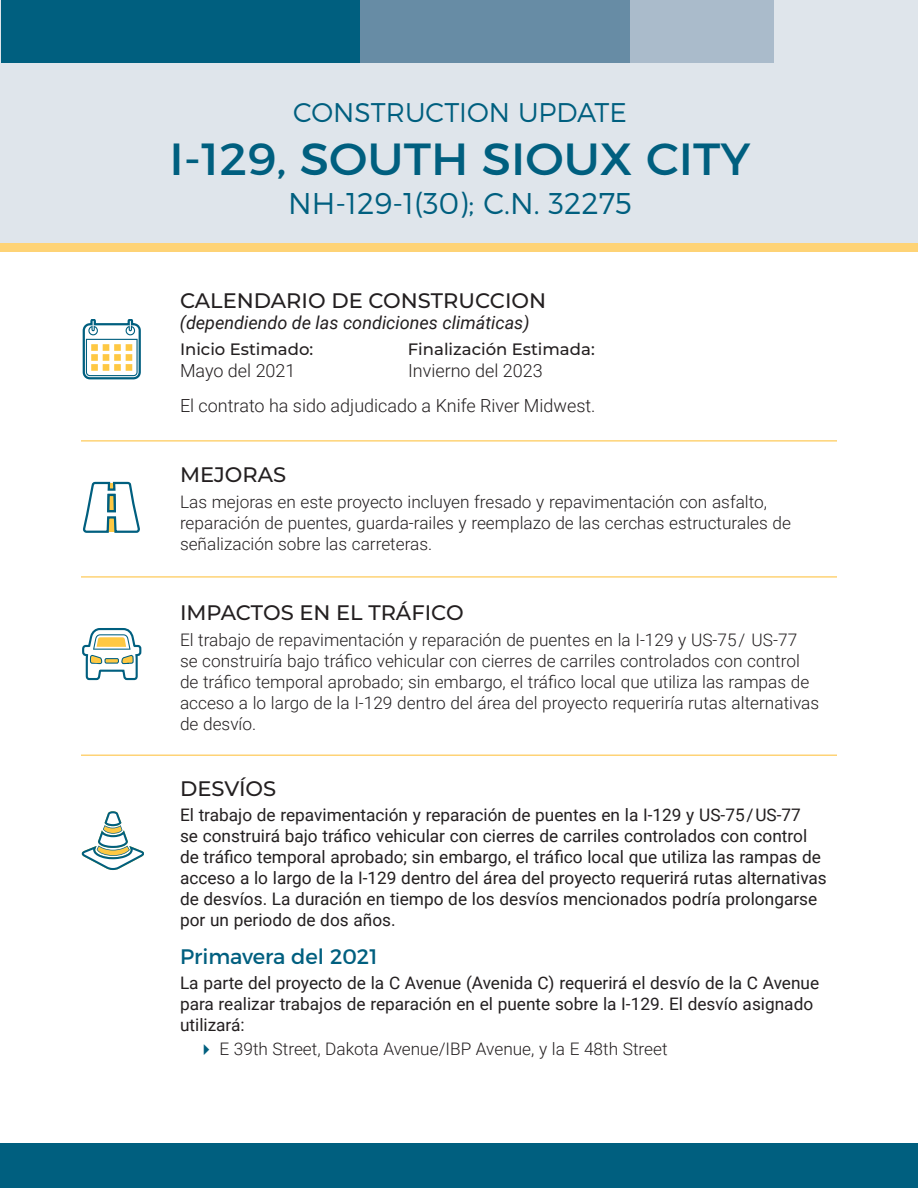
<style>
.page{position:relative;width:918px;height:1188px;background:#fff}
.page>*{position:absolute;margin:0;border:0;box-sizing:border-box;transform-origin:0 0}
.t1{font:45px "Montserrat";color:#005f7f;scale:1.05 1}
.t2{font:300 30px "Montserrat";color:#005f7f}
.t3{font:300 27px "Montserrat";color:#005f7f}
.t4{font:500 21px "Montserrat";color:#231f20}
.t5{font:21px "Montserrat";color:#005f7f}
.t6{font:300 18px/34.5px "Roboto";color:#231f20}
.t7{font:italic 18px "Roboto";color:#231f20}
.t8{font:17.25px/21px "Roboto";color:#231f20}
.t9{font:300 17.25px/21px "Roboto";color:#231f20}
.t10{font:500 16.5px "Montserrat";color:#231f20}
.s1{color:#005f7f}
</style>
<div class="page">
<div style="left:1px;top:0;width:917px;height:246px;background:#dfe5eb"></div>
<div style="left:1px;top:0;width:360px;height:63px;background:#005f7f"></div>
<div style="left:360px;top:0;width:270px;height:63px;background:#678ca5"></div>
<div style="left:630px;top:0;width:144px;height:63px;background:#aabbcb"></div>
<div style="left:0;top:1143px;width:918px;height:45px;background:#005f7f"></div>
<div style="left:0;top:243px;width:918px;height:9px;background:#fed376"></div>
<hr style="left:81px;top:440px;width:756px;height:2px;background:#fed376">
<hr style="left:81px;top:576px;width:756px;height:2px;background:#fed376">
<hr style="left:81px;top:754px;width:756px;height:2px;background:#fed376">
<svg style="left:82px;top:320px;width:59px;height:60px"></svg>
<svg style="left:83px;top:481px;width:57px;height:52px"></svg>
<svg style="left:82px;top:628px;width:60px;height:53px"></svg>
<svg style="left:82px;top:811px;width:62px;height:59px"></svg>
<h3 class="t3" style="left:293px;top:96px;width:335px">CONSTRUCTION UPDATE</h3>
<h1 class="t1" style="left:170px;top:131px;width:555px">I-129, SOUTH SIOUX CITY</h1>
<h2 class="t2" style="left:288px;top:185px;width:345px">NH-129-1(30); C.N. 32275</h2>
<p class="t4" style="left:180px;top:286px;width:368px">CALENDARIO DE CONSTRUCCION</p>
<p class="t7" style="left:180px;top:310px;width:351px">(dependiendo de las condiciones climáticas)</p>
<p class="t10" style="left:180px;top:337px;width:135px">Inicio Estimado:</p>
<p class="t10" style="left:408px;top:337px;width:188px">Finalización Estimada:</p>
<p class="t6" style="left:180px;top:353px;width:117px">Mayo del 2021</p>
<p class="t6" style="left:180px;top:353px;width:417px;text-indent:228px">Invierno del 2023<br>El contrato ha sido adjudicado a Knife River Midwest.</p>
<p class="t4" style="left:180px;top:460px;width:108px">MEJORAS</p>
<p class="t9" style="left:180px;top:491px;width:613px">Las mejoras en este proyecto incluyen fresado y repavimentación con asfalto, reparación de puentes, guarda-railes y reemplazo de las cerchas estructurales de señalización sobre las carreteras.</p>
<p class="t4" style="left:180px;top:598px;width:285px">IMPACTOS EN EL TRÁFICO</p>
<p class="t9" style="left:180px;top:629px;width:641px">El trabajo de repavimentación y reparación de puentes en la I-129 y US-75 / US-77<br>se construiría bajo tráfico vehicular con cierres de carriles controlados con control de tráfico temporal aprobado; sin embargo, el tráfico local que utiliza las rampas de acceso a lo largo de la I-129 dentro del área del proyecto requeriría rutas alternativas de desvío.</p>
<p class="t4" style="left:180px;top:774px;width:98px">DESVÍOS</p>
<p class="t8" style="left:180px;top:804px;width:648px">El trabajo de repavimentación y reparación de puentes en la I-129 y US-75 / US-77<br>se construirá bajo tráfico vehicular con cierres de carriles controlados con control de tráfico temporal aprobado; sin embargo, el tráfico local que utiliza las rampas de acceso a lo largo de la I-129 dentro del área del proyecto requerirá rutas alternativas de desvíos. La duración en tiempo de los desvíos mencionados podría prolongarse por un periodo de dos años.</p>
<p class="t5" style="left:180px;top:943px;width:199px">Primavera del 2021</p>
<p class="t8" style="left:180px;top:972px;width:641px">La parte del proyecto de la C Avenue (Avenida C) requerirá el desvío de la C Avenue para realizar trabajos de reparación en el puente sobre la I-129. El desvío asignado utilizará:</p>
<p class="t9" style="left:198px;top:1038px;width:472px"><span class="s1">✔</span> E 39th Street, Dakota Avenue/IBP Avenue, y la E 48th Street</p>
</div>
